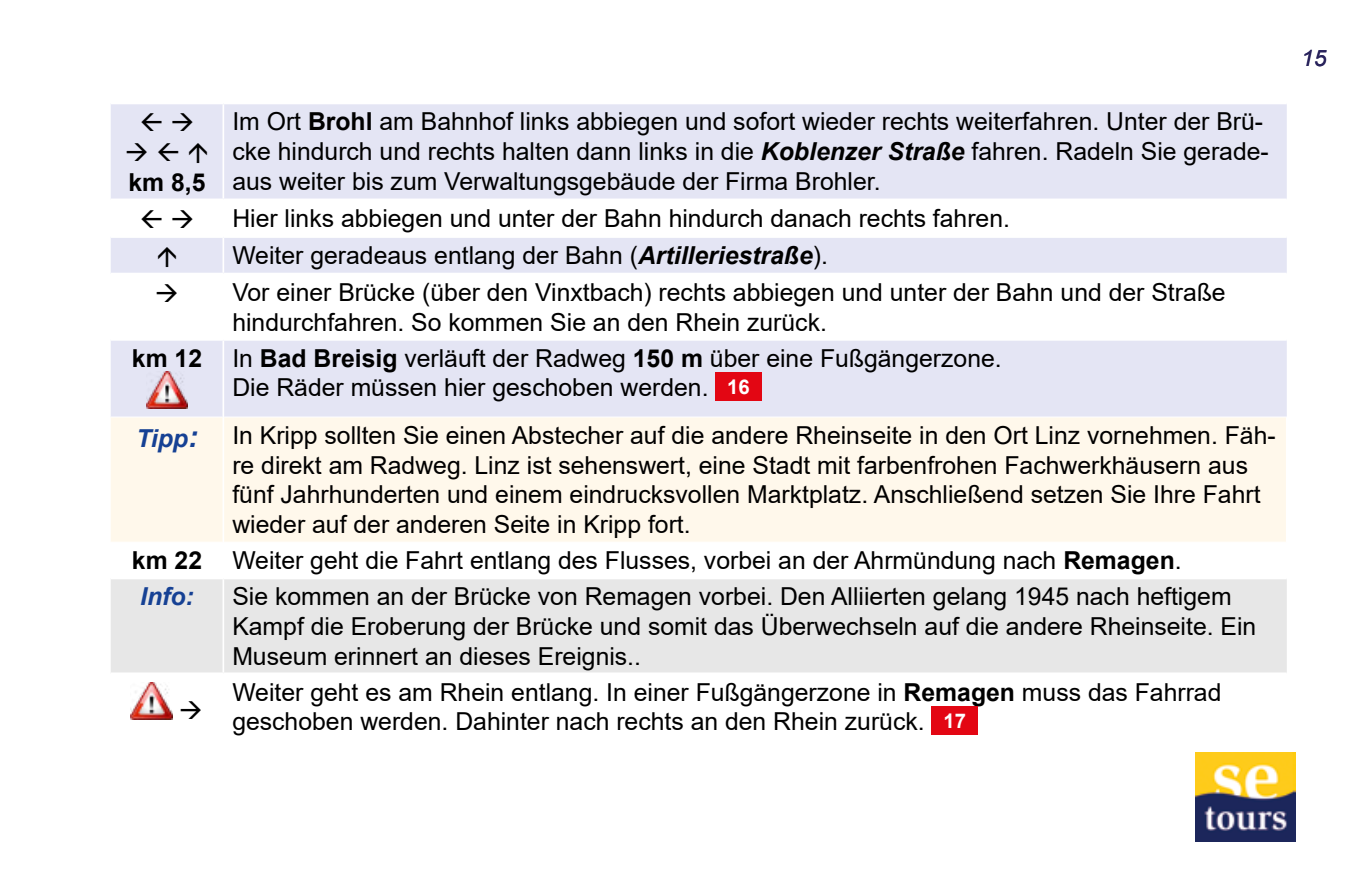
<style>
.page{position:relative;width:1372px;height:893px;background:#fff}
.page>*{position:absolute;margin:0;border:0;box-sizing:border-box;transform-origin:0 0}
.t1{font:24.75px/29.7px "Arial";color:#000}
.t2{font:700 24.75px "Arial";color:#000}
.t3{font:italic 22.5px "Arial";color:#29235c}
.s1{font-weight:700}
.s2{font-weight:700;font-style:italic}
.s3{font-weight:700;font-size:20.25px;color:#fff}
.s4{font-weight:700;font-style:italic;color:#164194}
.s5{font-weight:700;font-style:italic;font-size:29.25px;color:#164194}
</style>
<div class="page">
<img style="left:1195px;top:753px;width:100px;height:89px">
<div style="left:111px;top:104px;width:1175px;height:95px;background:#e4e5f4"></div>
<svg style="left:111px;top:341px;width:1175px;height:394px"></svg>
<div style="left:111px;top:418px;width:1174px;height:124px;background:#fff8eb"></div>
<div style="left:111px;top:579px;width:1175px;height:93px;background:#e7e7e7"></div>
<hr style="left:111px;top:417px;width:111px;height:1px;background:#fff">
<hr style="left:224px;top:417px;width:1063px;height:1px;background:#fff">
<hr style="left:111px;top:542px;width:111px;height:1px;background:#fff">
<hr style="left:224px;top:542px;width:1063px;height:1px;background:#fff">
<hr style="left:1285px;top:417px;width:2px;height:125px;background:#fff">
<hr style="left:222px;top:104px;width:2px;height:95px;background:#fff">
<hr style="left:222px;top:341px;width:2px;height:76px;background:#fff">
<hr style="left:222px;top:417px;width:2px;height:125px;background:#fff">
<hr style="left:222px;top:542px;width:2px;height:35px;background:#fff">
<hr style="left:222px;top:579px;width:2px;height:93px;background:#fff">
<hr style="left:222px;top:675px;width:2px;height:63px;background:#fff">
<hr style="left:111px;top:577px;width:112px;height:2px;background:#fff">
<hr style="left:223px;top:577px;width:1063px;height:2px;background:#fff">
<hr style="left:111px;top:672px;width:112px;height:3px;background:#fff">
<hr style="left:223px;top:672px;width:1063px;height:3px;background:#fff">
<img style="left:146px;top:372px;width:42px;height:36px">
<div style="left:715px;top:372px;width:46px;height:29px;background:#e30613"></div>
<img style="left:131px;top:683px;width:41px;height:36px">
<div style="left:931px;top:706px;width:46px;height:29px;background:#e30613"></div>
<svg style="left:141px;top:113px;width:20px;height:18px"></svg>
<svg style="left:158px;top:143px;width:20px;height:18px"></svg>
<svg style="left:189px;top:143px;width:18px;height:20px"></svg>
<div style="left:111px;top:238px;width:1175px;height:35px;background:#e4e5f4"></div>
<svg style="left:172px;top:113px;width:21px;height:18px"></svg>
<svg style="left:127px;top:143px;width:20px;height:18px"></svg>
<svg style="left:181px;top:701px;width:20px;height:18px"></svg>
<p class="t1" style="left:232px;top:106px;width:1037px">Im Ort <span class="s1">Brohl</span> am Bahnhof links abbiegen und sofort wieder rechts weiterfahren. Unter der Brü&shy;cke hindurch und rechts halten dann links in die <span class="s2">Koblenzer Straße</span> fahren. Radeln Sie gerade&shy;aus weiter bis zum Verwaltungsgebäude der Firma Brohler.</p>
<p class="t1" style="left:232px;top:199px;width:779px;line-height:37.1px;text-indent:-62px">→ Hier links abbiegen und unter der Bahn hindurch danach rechts fahren.<br>Weiter geradeaus entlang der Bahn (<span class="s2">Artilleriestraße</span>).</p>
<p class="t1" style="left:232px;top:277px;width:994px;text-indent:-77px">→ Vor einer Brücke (über den Vinxtbach) rechts abbiegen und unter der Bahn und der Straße hindurchfahren. So kommen Sie an den Rhein zurück.</p>
<p class="t1" style="left:232px;top:343px;width:771px;text-indent:-100px"><span class="s1">km 12</span> In <span class="s1">Bad Breisig</span> verläuft der Radweg <span class="s1">150 m</span> über eine Fußgängerzone.<br>Die Räder müssen hier geschoben werden. <span class="s3">16</span></p>
<p class="t1" style="left:232px;top:420px;width:1044px;text-indent:-96px"><span class="s4">Tipp</span><span class="s5">:</span> In Kripp sollten Sie einen Abstecher auf die andere Rheinseite in den Ort Linz vornehmen. Fäh&shy;re direkt am Radweg. Linz ist sehenswert, eine Stadt mit farbenfrohen Fachwerkhäusern aus fünf Jahrhunderten und einem eindrucksvollen Marktplatz. Anschließend setzen Sie Ihre Fahrt wieder auf der anderen Seite in Kripp fort.</p>
<p class="t1" style="left:140px;top:542px;width:1042px;line-height:36px;text-indent:-8px"><span class="s1">km 22</span> Weiter geht die Fahrt entlang des Flusses, vorbei an der Ahrmündung nach <span class="s1">Remagen</span>.<br><span class="s4">Info:</span></p>
<p class="t2" style="left:128px;top:165px;width:79px">km 8,5</p>
<p class="t1" style="left:232px;top:581px;width:1025px">Sie kommen an der Brücke von Remagen vorbei. Den Alliierten gelang 1945 nach heftigem<br>Kampf die Eroberung der Brücke und somit das Überwechseln auf die andere Rheinseite. Ein<br>Museum erinnert an dieses Ereignis..</p>
<p class="t1" style="left:232px;top:677px;width:990px">Weiter geht es am Rhein entlang. In einer Fußgängerzone in <span class="s1">Remagen</span> muss das Fahrrad geschoben werden. Dahinter nach rechts an den Rhein zurück. <span class="s3">17</span></p>
<p class="t3" style="left:1301px;top:43px;width:27px">15</p>
</div>
